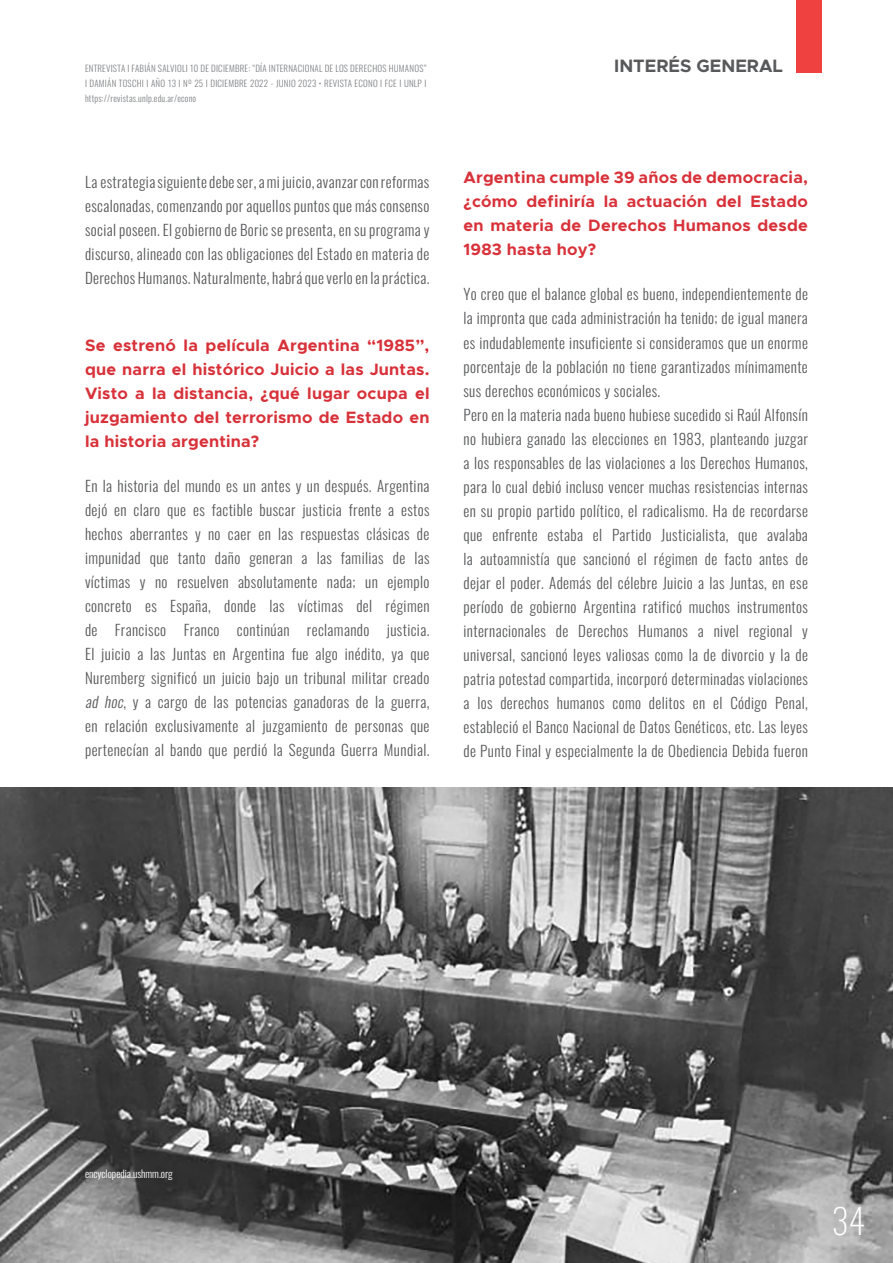
<style>
.page{position:relative;width:893px;height:1263px;background:#fff}
.page>*{position:absolute;margin:0;border:0;box-sizing:border-box;transform-origin:0 0}
.t1{font:200 34.5px "Oswald";color:#fff}
.t2{font:700 18px "Metropolis";color:#58595b}
.t3{font:700 16.5px/24px "Metropolis";letter-spacing:.01em;color:#d83139;text-align:justify}
.t4{font:300 15px/24px "Oswald";letter-spacing:.025em;color:#58595b;text-align:justify}
.t5{font:300 10.5px "Oswald";color:#fff}
.t6{font:300 9px/15px "Oswald";letter-spacing:.025em;color:#808285;text-align:justify}
.s1{font-style:italic}
</style>
<div class="page">
<div style="left:796px;top:0;width:25px;height:72px;background:#ef4140"></div>
<img style="left:0;top:787px;width:893px;height:476px">
<p class="t6" style="left:85px;top:60px;width:343px">ENTREVISTA I FABIÁN SALVIOLI 10 DE DICIEMBRE: “DÍA INTERNACIONAL DE LOS DERECHOS HUMANOS” I DAMIÁN TOSCHI I AÑO 13 I Nº 25 I DICIEMBRE 2022 - JUNIO 2023 • REVISTA ECONO I FCE I UNLP I https://revistas.unlp.edu.ar/econo</p>
<p class="t2" style="left:614px;top:55px;width:170px">INTERÉS GENERAL</p>
<p class="t4" style="left:85px;top:168px;width:346px">La estrategia siguiente debe ser, a mi juicio, avanzar con reformas escalonadas, comenzando por aquellos puntos que más consenso social poseen. El gobierno de Boric se presenta, en su programa y discurso, alineado con las obligaciones del Estado en materia de Derechos Humanos. Naturalmente, habrá que verlo en la práctica.</p>
<p class="t3" style="left:85px;top:333px;width:346px">Se estrenó la película Argentina “1985”, que narra el histórico Juicio a las Juntas.<br>Visto a la distancia, ¿qué lugar ocupa el juzgamiento del terrorismo de Estado en la historia argentina?</p>
<p class="t4" style="left:85px;top:472px;width:346px">En la historia del mundo es un antes y un después. Argentina dejó en claro que es factible buscar justicia frente a estos hechos aberrantes y no caer en las respuestas clásicas de impunidad que tanto daño generan a las familias de las víctimas y no resuelven absolutamente nada; un ejemplo concreto es España, donde las víctimas del régimen de Francisco Franco continúan reclamando justicia.<br>El juicio a las Juntas en Argentina fue algo inédito, ya que Nuremberg significó un juicio bajo un tribunal militar creado <span class="s1">ad hoc</span>, y a cargo de las potencias ganadoras de la guerra, en relación exclusivamente al juzgamiento de personas que pertenecían al bando que perdió la Segunda Guerra Mundial.</p>
<p class="t3" style="left:463px;top:166px;width:346px">Argentina cumple 39 años de democracia, ¿cómo definiría la actuación del Estado en materia de Derechos Humanos desde 1983 hasta hoy?</p>
<p class="t4" style="left:463px;top:281px;width:346px;text-align:left">Yo creo que el balance global es bueno, independientemente de la impronta que cada administración ha tenido; de igual manera es indudablemente insuficiente si consideramos que un enorme porcentaje de la población no tiene garantizados mínimamente sus derechos económicos y sociales.<br>Pero en la materia nada bueno hubiese sucedido si Raúl Alfonsín no hubiera ganado las elecciones en 1983, planteando juzgar a los responsables de las violaciones a los Derechos Humanos, para lo cual debió incluso vencer muchas resistencias internas en su propio partido político, el radicalismo. Ha de recordarse que enfrente estaba el Partido Justicialista, que avalaba la autoamnistía que sancionó el régimen de facto antes de dejar el poder. Además del célebre Juicio a las Juntas, en ese período de gobierno Argentina ratificó muchos instrumentos internacionales de Derechos Humanos a nivel regional y universal, sancionó leyes valiosas como la de divorcio y la de patria potestad compartida, incorporó determinadas violaciones a los derechos humanos como delitos en el Código Penal, estableció el Banco Nacional de Datos Genéticos, etc. Las leyes de Punto Final y especialmente la de Obediencia Debida fueron</p>
<p class="t5" style="left:85px;top:1164px;width:89px">encyclopedia.ushmm.org</p>
<h1 class="t1" style="left:832px;top:1190px;width:35px">34</h1>
</div>
